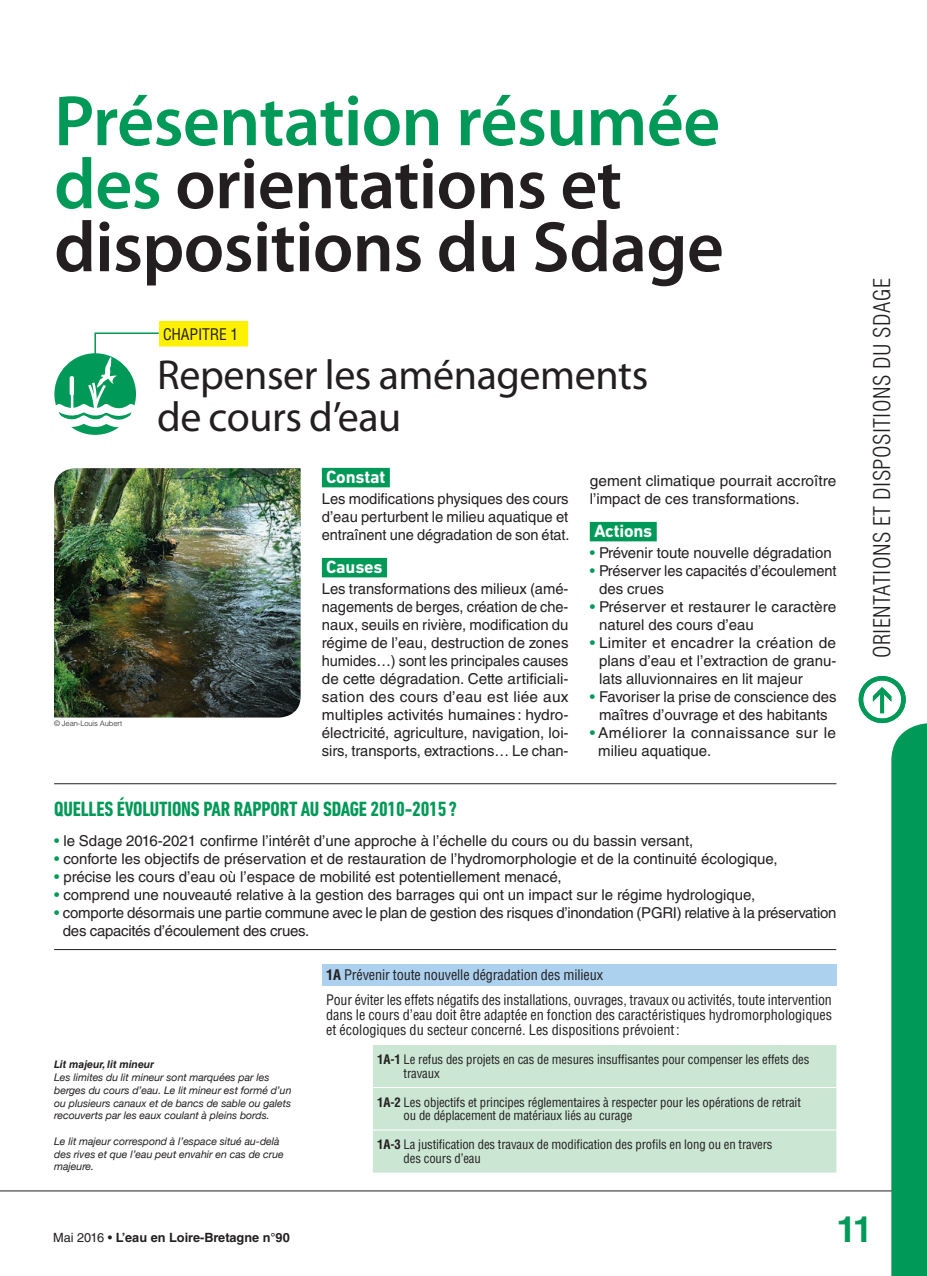
<style>
.page{position:relative;width:927px;height:1276px;background:#fff}
.page>*{position:absolute;margin:0;border:0;box-sizing:border-box;transform-origin:0 0}
.t1{font:600 72px/63px "Myriad Pro";letter-spacing:-.01em;color:#231f20}
.t2{font:42px/42px "Myriad Pro";letter-spacing:-.01em;color:#231f20}
.t3{font:700 36px "Helvetica LT Std";color:#009957}
.t4{font:300 condensed 22.5px "Helvetica LT Std";letter-spacing:.02em;color:#231f20}
.t5{font:700 condensed 21px "DIN Next LT Pro";letter-spacing:-.01em;color:#009957}
.t6{font:700 18px "DIN Next LT Pro";letter-spacing:-.01em;color:#fff}
.t7{font:condensed 15.6px "Helvetica LT Std";letter-spacing:-.01em;color:#231f20}
.t8{font:15px/18px "Helvetica LT Std";color:#231f20;text-align:justify}
.t9{font:15px/18px "Helvetica LT Std";letter-spacing:-.02em;color:#231f20}
.t10{font:15px/18px "Helvetica LT Std";letter-spacing:.025em;color:#231f20}
.t11{font:condensed 14.25px/25.3px "Helvetica LT Std";letter-spacing:-.005em;color:#231f20}
.t12{font:condensed 12.75px/13.5px "Helvetica LT Std";letter-spacing:-.01em;color:#231f20}
.t13{font:700 12.75px "Helvetica LT Std";color:#231f20}
.t14{font:italic 10.5px/12.8px "Helvetica Neue";color:#231f20}
.t15{font:italic 700 10.5px "Helvetica LT Std";color:#231f20}
.t16{font:300 7.5px "Helvetica LT Std";letter-spacing:-.01em;color:#231f20}
.s1{color:#009957}
.s2{font-weight:700}
.s3{font-weight:400}
</style>
<div class="page">
<hr style="left:0;top:1190px;width:927px;height:1px;background:#231f20">
<svg style="left:891px;top:723px;width:36px;height:553px;background:#0d9e60"></svg>
<svg style="left:873px;top:687px;width:18px;height:26px"></svg>
<div style="left:859px;top:676px;width:47px;height:47px;border:4px solid #009957;border-radius:50%"></div>
<div style="left:322px;top:468px;width:68px;height:19px;background:#009957"></div>
<div style="left:322px;top:558px;width:65px;height:19px;background:#009957"></div>
<div style="left:322px;top:964px;width:514px;height:21px;background:#acd1ee"></div>
<div style="left:373px;top:1045px;width:463px;height:127px;background:#cbe6d3"></div>
<hr style="left:373px;top:1087px;width:463px;height:1px;background:#fff">
<hr style="left:373px;top:1129px;width:463px;height:1px;background:#fff">
<div style="left:590px;top:522px;width:67px;height:19px;background:#009957"></div>
<hr style="left:54px;top:783px;width:782px;height:1px;background:#231f20">
<hr style="left:54px;top:949px;width:782px;height:1px;background:#231f20">
<img style="left:54px;top:468px;width:247px;height:249px">
<svg style="left:54px;top:332px;width:105px;height:103px"></svg>
<div style="left:159px;top:322px;width:88px;height:25px;background:#fff101"></div>
<hr style="left:159px;top:346px;width:88px;height:1px;background:#fff">
<h1 class="t1" style="left:54px;top:88px;width:671px"><span class="s1">Présentation résumée des</span> orientations et dispositions du Sdage</h1>
<p class="t7" style="left:163px;top:324px;width:77px">CHAPITRE 1</p>
<p class="t16" style="left:54px;top:718px;width:69px">© Jean-Louis Aubert</p>
<h2 class="t2" style="left:157px;top:353px;width:493px">Repenser les aménagements de cours d’eau</h2>
<p class="t6" style="left:326px;top:466px;width:61px">Constat</p>
<p class="t8" style="left:322px;top:490px;width:249px">Les modifications physiques des cours d’eau perturbent le milieu aquatique et entraînent une dégradation de son état.</p>
<p class="t6" style="left:326px;top:556px;width:58px">Causes</p>
<p class="t8" style="left:322px;top:580px;width:248px">Les transformations des milieux (amé&shy;nagements de berges, création de che&shy;naux, seuils en rivière, modification du régime de l’eau, destruction de zones humides…) sont les principales causes de cette dégradation. Cette artificiali&shy;sation des cours d’eau est liée aux multiples activités humaines : hydro&shy;électricité, agriculture, navigation, loi&shy;sirs, transports, extractions… Le chan-</p>
<p class="t8" style="left:590px;top:472px;width:248px">gement climatique pourrait accroître l’impact de ces transformations.</p>
<p class="t6" style="left:594px;top:520px;width:60px">Actions</p>
<p class="t8" style="left:590px;top:544px;width:244px"><span class="s1">•</span> Prévenir toute nouvelle dégradation</p>
<p class="t8" style="left:599px;top:562px;width:239px;text-indent:-9px"><span class="s1">•</span> Préserver les capacités d’écoulement des crues</p>
<p class="t8" style="left:599px;top:598px;width:239px;text-indent:-9px"><span class="s1">•</span> Préserver et restaurer le caractère naturel des cours d’eau</p>
<p class="t8" style="left:599px;top:634px;width:239px;text-indent:-9px"><span class="s1">•</span> Limiter et encadrer la création de plans d’eau et l’extraction de granu&shy;lats alluvionnaires en lit majeur</p>
<p class="t8" style="left:590px;top:688px;width:248px;text-align:center"><span class="s1">•</span> Favoriser la prise de conscience des maîtres d’ouvrage et des habitants</p>
<p class="t10" style="left:598px;top:724px;width:239px;text-indent:-8px"><span class="s1">•</span> Améliorer la connaissance sur le milieu aquatique.</p>
<h3 class="t5" style="left:54px;top:796px;width:405px">QUELLES ÉVOLUTIONS PAR RAPPORT AU SDAGE 2010-2015 ?</h3>
<p class="t8" style="left:54px;top:832px;width:641px"><span class="s1">•</span> le Sdage 2016-2021 confirme l’intérêt d’une approche à l’échelle du cours ou du bassin versant,</p>
<p class="t8" style="left:54px;top:850px;width:725px"><span class="s1">•</span> conforte les objectifs de préservation et de restauration de l’hydromorphologie et de la continuité écologique,</p>
<p class="t8" style="left:54px;top:868px;width:509px"><span class="s1">•</span> précise les cours d’eau où l’espace de mobilité est potentiellement menacé,</p>
<p class="t8" style="left:54px;top:886px;width:703px"><span class="s1">•</span> comprend une nouveauté relative à la gestion des barrages qui ont un impact sur le régime hydrologique,</p>
<p class="t9" style="left:63px;top:904px;width:775px;text-indent:-9px"><span class="s1">•</span> comporte désormais une partie commune avec le plan de gestion des risques d’inondation (PGRI) relative à la préservation des capacités d’écoulement des crues.</p>
<p class="t15" style="left:54px;top:1058px;width:102px">Lit majeur, lit mineur</p>
<p class="t14" style="left:54px;top:1071px;width:239px">Les limites du lit mineur sont marquées par les berges du cours d’eau. Le lit mineur est formé d’un ou plusieurs canaux et de bancs de sable ou galets recouverts par les eaux coulant à pleins bords.</p>
<p class="t14" style="left:54px;top:1135px;width:231px">Le lit majeur correspond à l’espace situé au-delà des rives et que l’eau peut envahir en cas de crue majeure.</p>
<p class="t11" style="left:326px;top:962px;width:507px"><span class="s2">1A</span> Prévenir toute nouvelle dégradation des milieux<br>Pour éviter les effets négatifs des installations, ouvrages, travaux ou activités, toute intervention</p>
<p class="t11" style="left:326px;top:1007px;width:507px;line-height:15px">dans le cours d’eau doit être adaptée en fonction des caractéristiques hydromorphologiques et écologiques du secteur concerné. Les dispositions prévoient:</p>
<p class="t12" style="left:404px;top:1052px;width:407px;text-indent:-26px"><span class="s2">1A-1</span> Le refus des projets en cas de mesures insuffisantes pour compenser les effets des travaux</p>
<p class="t12" style="left:404px;top:1095px;width:399px;text-indent:-26px"><span class="s2">1A-2</span> Les objectifs et principes réglementaires à respecter pour les opérations de retrait ou de déplacement de matériaux liés au curage</p>
<p class="t12" style="left:404px;top:1137px;width:370px;text-indent:-26px"><span class="s2">1A-3</span> La justification des travaux de modification des profils en long ou en travers des cours d’eau</p>
<h3 class="t4" style="left:868px;top:658px;width:381px;rotate:-90deg">ORIENTATIONS ET DISPOSITIONS DU SDAGE</h3>
<p class="t13" style="left:53px;top:1229px;width:238px"><span class="s3">Mai 2016 •</span> L’eau en Loire-Bretagne n°90</p>
<h3 class="t3" style="left:836px;top:1207px;width:38px">11</h3>
</div>
